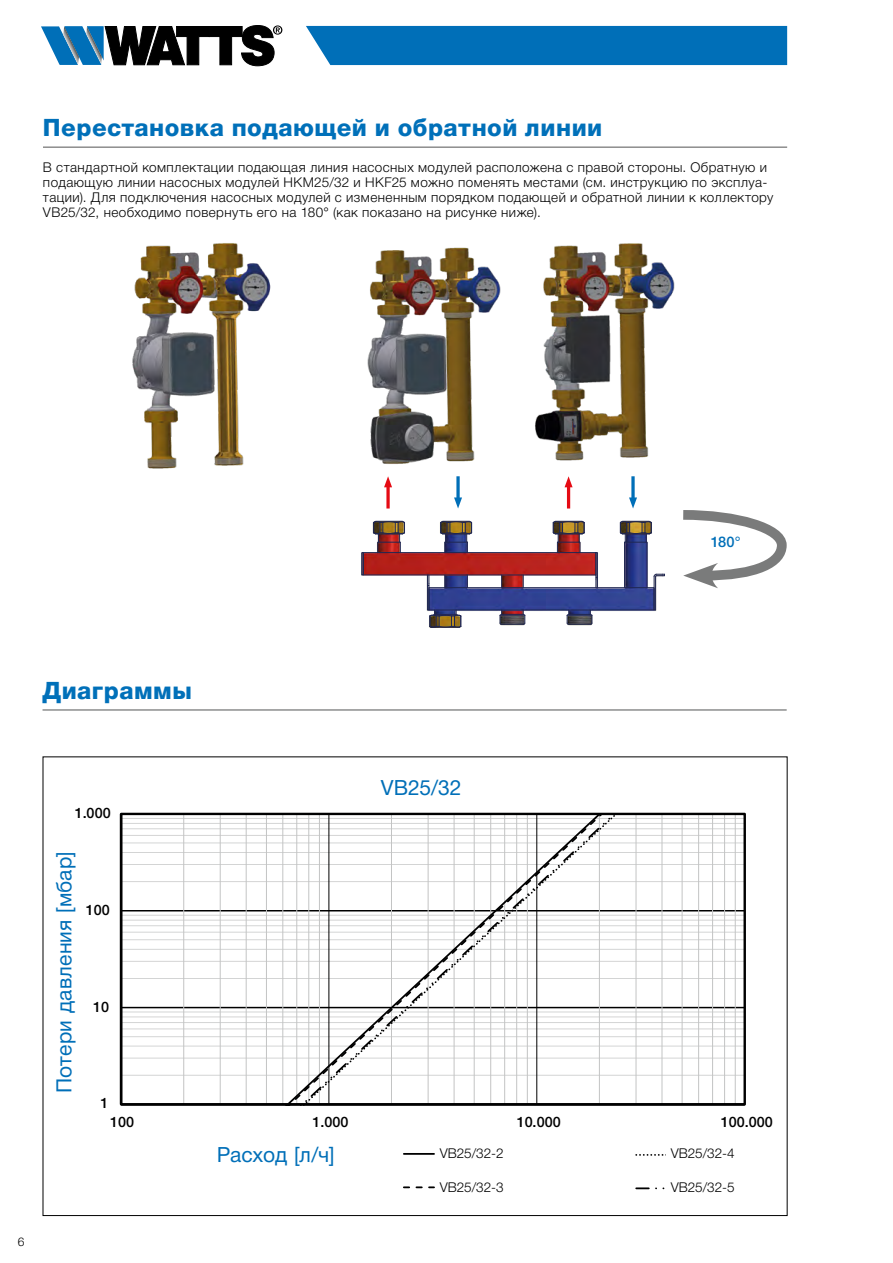
<style>
.page{position:relative;width:893px;height:1263px;background:#fff}
.page>*{position:absolute;margin:0;border:0;box-sizing:border-box;transform-origin:0 0}
.t1{font:800 24px "Helvetica Neue Cyr";letter-spacing:.02em;color:#0070b9}
.t2{font:21px "Helvetica Neue Cyr";letter-spacing:.005em;color:#006fb8}
.t3{font:500 14.55px "Helvetica Neue LT Std";color:#006fb8}
.t4{font:500 14.4px "Helvetica Neue LT Std";letter-spacing:.005em;color:#000}
.t5{font:300 13.5px/15px "Helvetica Neue Cyr";letter-spacing:.03em;color:#000}
.t6{font:300 13.5px "Helvetica Neue LT Std";color:#000}
.t7{font:12px "Calibri";letter-spacing:.005em;color:#000}
.t8{font:300 12px "Helvetica Neue LT Std";color:#000}
</style>
<div class="page">
<hr style="left:43px;top:710px;width:744px;height:1px;background:#535454">
<hr style="left:43px;top:147px;width:744px;height:1px;background:#535454">
<hr style="left:120px;top:814px;width:2px;height:290px;background:#000">
<svg style="left:121px;top:814px;width:624px;height:291px"></svg>
<hr style="left:404px;top:1153px;width:30px;height:2px;background:#000">
<svg style="left:404px;top:1186px;width:30px;height:2px"></svg>
<svg style="left:636px;top:1154px;width:30px;height:2px"></svg>
<svg style="left:636px;top:1187px;width:29px;height:2px"></svg>
<img style="left:367px;top:247px;width:134px;height:217px">
<svg style="left:683px;top:510px;width:104px;height:78px"></svg>
<img style="left:535px;top:243px;width:140px;height:218px">
<img style="left:362px;top:522px;width:302px;height:104px">
<div style="left:363px;top:552px;width:233px;height:23px;border:1px solid #202752"></div>
<div style="left:429px;top:587px;width:225px;height:23px;border:1px solid #202752"></div>
<div style="left:378px;top:542px;width:23px;height:11px;border:1px solid #202752"></div>
<div style="left:557px;top:542px;width:23px;height:11px;border:1px solid #202752"></div>
<svg style="left:567px;top:610px;width:26px;height:15px"></svg>
<div style="left:434px;top:610px;width:22px;height:4px;border:1px solid #202752"></div>
<svg style="left:523px;top:575px;width:1px;height:13px"></svg>
<svg style="left:501px;top:575px;width:1px;height:13px"></svg>
<svg style="left:499px;top:610px;width:27px;height:15px"></svg>
<svg style="left:362px;top:552px;width:1px;height:23px"></svg>
<svg style="left:427px;top:575px;width:3px;height:13px"></svg>
<div style="left:427px;top:587px;width:2px;height:23px;border:1px solid #202752"></div>
<svg style="left:596px;top:552px;width:2px;height:36px"></svg>
<svg style="left:654px;top:574px;width:11px;height:36px"></svg>
<div style="left:624px;top:542px;width:23px;height:46px;border:1px solid #202752"></div>
<svg style="left:445px;top:575px;width:1px;height:13px"></svg>
<svg style="left:467px;top:575px;width:1px;height:13px"></svg>
<svg style="left:429px;top:614px;width:33px;height:14px"></svg>
<svg style="left:619px;top:521px;width:33px;height:21px"></svg>
<svg style="left:552px;top:521px;width:33px;height:21px"></svg>
<svg style="left:439px;top:521px;width:33px;height:32px"></svg>
<svg style="left:372px;top:521px;width:33px;height:21px"></svg>
<svg style="left:456px;top:476px;width:4px;height:21px"></svg>
<svg style="left:454px;top:497px;width:8px;height:11px"></svg>
<svg style="left:631px;top:476px;width:4px;height:21px"></svg>
<svg style="left:629px;top:497px;width:8px;height:11px"></svg>
<hr style="left:567px;top:485px;width:3px;height:23px;background:#e50b14">
<svg style="left:565px;top:476px;width:8px;height:11px"></svg>
<svg style="left:386px;top:487px;width:4px;height:21px"></svg>
<svg style="left:384px;top:476px;width:8px;height:11px"></svg>
<img style="left:132px;top:243px;width:139px;height:226px">
<div style="left:306px;top:26px;width:481px;height:39px;background:#006fb8"></div>
<svg style="left:41px;top:25px;width:241px;height:41px"></svg>
<h1 class="t1" style="left:43px;top:115px;width:561px">Перестановка подающей и обратной линии</h1>
<p class="t5" style="left:43px;top:160px;width:732px">В стандартной комплектации подающая линия насосных модулей расположена с правой стороны. Обратную и подающую линии насосных модулей HKM25/32 и HKF25 можно поменять местами (см. инструкцию по эксплуа&shy;тации). Для подключения насосных модулей с измененным порядком подающей и обратной линии к коллектору VB25/32, необходимо повернуть его на 180° (как показано на рисунке ниже).</p>
<p class="t3" style="left:711px;top:533px;width:31px">180°</p>
<h1 class="t1" style="left:43px;top:677px;width:151px">Диаграммы</h1>
<p class="t8" style="left:18px;top:1234px;width:8px">6</p>
<p class="t4" style="left:75px;top:804px;width:38px">1.000</p>
<h2 class="t2" style="left:53px;top:1093px;width:243px;rotate:-90deg">Потери давления [мбар]</h2>
<p class="t4" style="left:86px;top:901px;width:25px">100</p>
<p class="t4" style="left:93px;top:998px;width:18px">10</p>
<p class="t4" style="left:100px;top:1095px;width:10px">1</p>
<h2 class="t2" style="left:381px;top:776px;width:82px">VB25/32</h2>
<p class="t4" style="left:110px;top:1113px;width:25px">100</p>
<p class="t4" style="left:312px;top:1113px;width:38px">1.000</p>
<p class="t4" style="left:517px;top:1113px;width:46px">10.000</p>
<p class="t4" style="left:721px;top:1113px;width:54px">100.000</p>
<p class="t7" style="left:437px;top:1145px;width:56px">VB 25/32-2</p>
<p class="t7" style="left:437px;top:1178px;width:56px">VB 25/32-3</p>
<h2 class="t2" style="left:217px;top:1143px;width:119px">Расход [л/ч]</h2>
<p class="t6" style="left:440px;top:1145px;width:46px">VB32-2</p>
<p class="t6" style="left:671px;top:1145px;width:66px">VB25/32-4</p>
<p class="t6" style="left:440px;top:1179px;width:66px">VB25/32-3</p>
<p class="t6" style="left:671px;top:1179px;width:66px">VB25/32-5</p>
<p class="t6" style="left:457px;top:1145px;width:49px">25/32-2</p>
<p class="t7" style="left:670px;top:1146px;width:56px">VB 25/32-4</p>
<p class="t7" style="left:670px;top:1179px;width:56px">VB 25/32-5</p>
</div>
